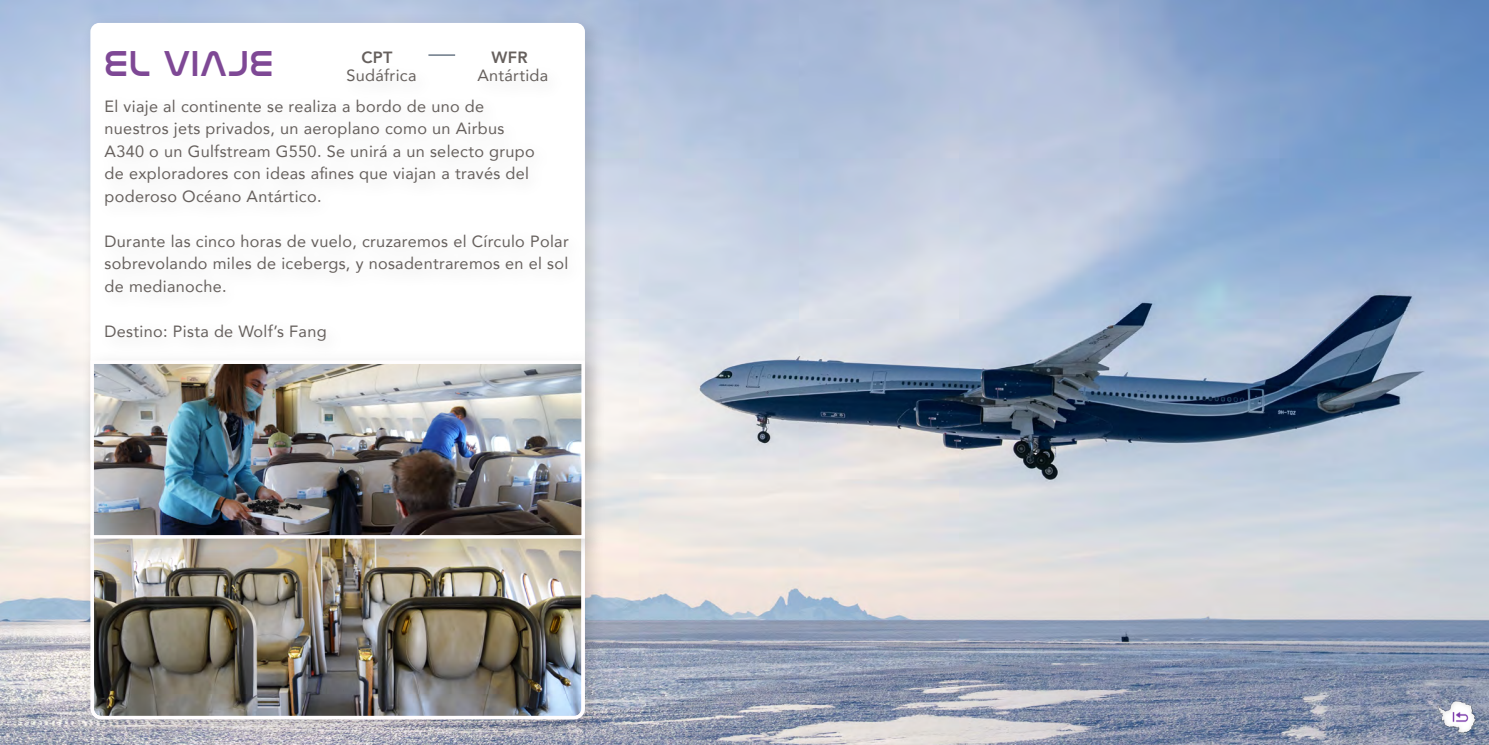
<style>
.page{position:relative;width:1489px;height:745px;background:#fff}
.page>*{position:absolute;margin:0;border:0;box-sizing:border-box;transform-origin:0 0}
.t1{font:36.25px "Nasalization Rg";letter-spacing:.025em;color:#7e4895}
.left_-_justified{font:16.25px/22.5px "Avenir";letter-spacing:.02em;color:#66605d}
.t2{font:800 16.25px "Avenir";letter-spacing:.02em;color:#66605d}
</style>
<div class="page">
<img style="left:0;top:0;width:1488px;height:744px">
<div style="left:79px;top:12px;width:527px;height:474px;background:#000;opacity:.15"></div>
<div style="left:92px;top:25px;width:491px;height:438px;background:#fff;border-radius:7px"></div>
<img style="left:1429px;top:689px;width:59px;height:55px">
<div style="left:79px;top:520px;width:527px;height:219px;background:#000;opacity:.15"></div>
<img style="left:89px;top:559px;width:497px;height:161px">
<div style="left:79px;top:349px;width:527px;height:210px;background:#000;opacity:.15"></div>
<img style="left:89px;top:358px;width:497px;height:182px">
<div style="left:95px;top:90px;width:492px;height:271px;background:#fcfcfc"></div>
<svg style="left:428px;top:55px;width:27px;height:1px"></svg>
<p class="t1" style="left:105px;top:42px;width:170px">EL VIAJE</p>
<p class="left_-_justified" style="left:105px;top:94px;width:432px">El viaje al continente se realiza a bordo de uno de nuestros jets privados, un aeroplano como un Airbus A340 o un Gulfstream G550. Se unirá a un selecto grupo de exploradores con ideas afines que viajan a través del poderoso Océano Antártico.</p>
<p class="left_-_justified" style="left:105px;top:229px;width:465px;text-align:justify">Durante las cinco horas de vuelo, cruzaremos el Círculo Polar sobrevolando miles de icebergs, y nosadentraremos en el sol de medianoche.</p>
<p class="left_-_justified" style="left:105px;top:319px;width:223px">Destino: Pista de Wolf’s Fang</p>
<p class="t2" style="left:361px;top:44px;width:33px">CPT</p>
<p class="t2" style="left:491px;top:44px;width:38px">WFR</p>
<p class="left_-_justified" style="left:346px;top:63px;width:72px">Sudáfrica</p>
<p class="left_-_justified" style="left:477px;top:63px;width:72px">Antártida</p>
</div>
